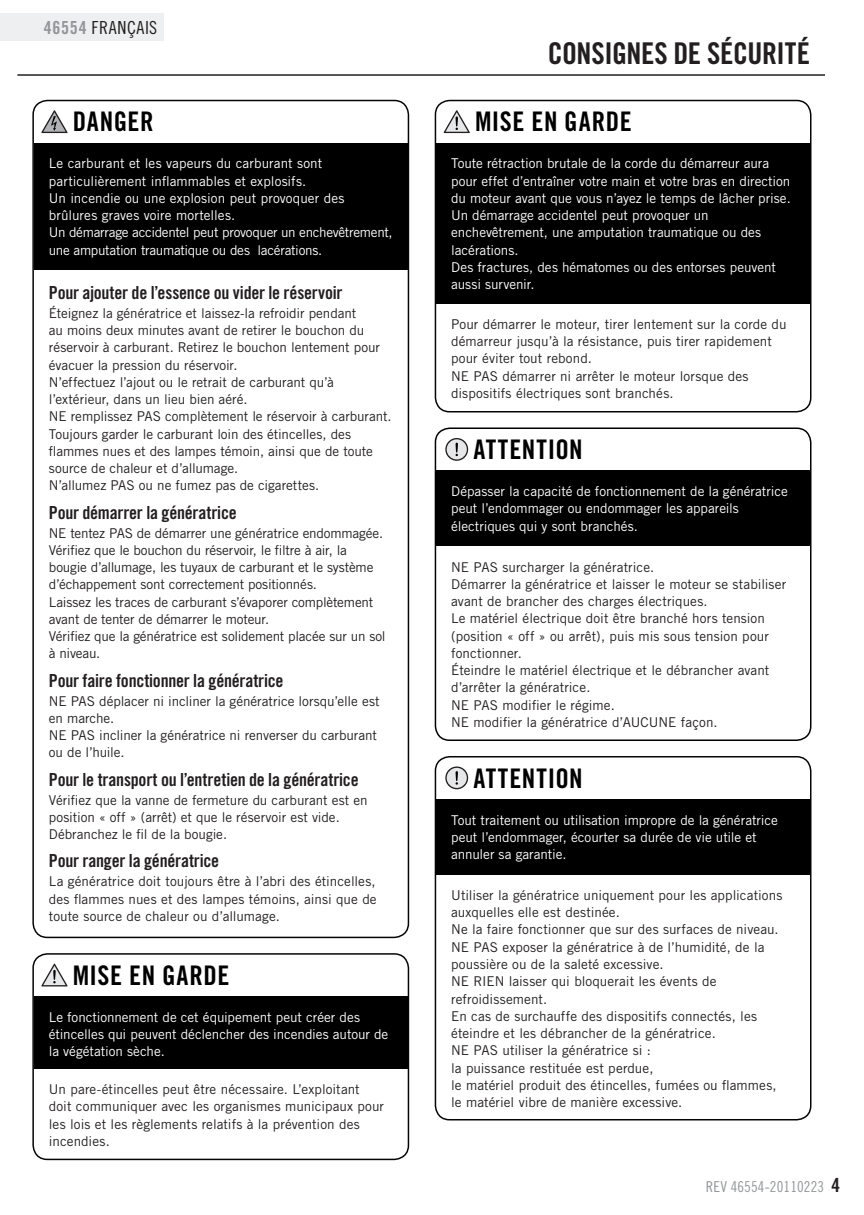
<style>
.page{position:relative;width:864px;height:1215px;background:#fff}
.page>*{position:absolute;margin:0;border:0;box-sizing:border-box;transform-origin:0 0}
.t1{font:30px "Trade Gothic Bold Cond Twenty";letter-spacing:-.015em;color:#231f20}
.t2{font:27px "Trade Gothic Bold Cond Twenty";letter-spacing:.025em;color:#000}
.t3{font:18px "Trade Gothic Bold Cond Twenty";letter-spacing:-.015em;color:#231f20}
.t4{font:18px "Trade Gothic Cond Eighteen";letter-spacing:.03em;color:#231f20}
.t5{font:15px "Trade Gothic Cond Eighteen";letter-spacing:.01em;color:#939698}
.t6{font:13.5px/17.2px "Trade Gothic";color:#231f20}
.t7{font:13.5px/17.2px "Trade Gothic";letter-spacing:-.005em;color:#fff}
.s1{font-family:"Trade Gothic Bold Cond Twenty";color:#939598}
.s2{font-family:"Trade Gothic Bold Cond Twenty";font-size:19.5px;color:#231f20}
</style>
<div class="page">
<hr style="left:17px;top:74px;width:808px;height:2px;background:#231f20">
<div style="left:0;top:14px;width:164px;height:27px;background:#eeeff0"></div>
<div style="left:32px;top:100px;width:377px;height:838px;border:2px solid #040503;border-radius:14px"></div>
<div style="left:34px;top:143px;width:374px;height:127px;background:#000"></div>
<svg style="left:41px;top:110px;width:27px;height:23px"></svg>
<div style="left:435px;top:100px;width:376px;height:312px;border:2px solid #040503;border-radius:14px"></div>
<div style="left:436px;top:143px;width:374px;height:160px;background:#000"></div>
<svg style="left:444px;top:110px;width:26px;height:23px"></svg>
<div style="left:435px;top:428px;width:376px;height:313px;border:2px solid #000;border-radius:14px"></div>
<div style="left:436px;top:471px;width:374px;height:75px;background:#000"></div>
<svg style="left:445px;top:438px;width:23px;height:23px"></svg>
<div style="left:435px;top:756px;width:376px;height:364px;border:2px solid #040503;border-radius:14px"></div>
<div style="left:436px;top:799px;width:374px;height:75px;background:#000"></div>
<svg style="left:445px;top:766px;width:23px;height:23px"></svg>
<div style="left:32px;top:953px;width:377px;height:207px;border:2px solid #040503;border-radius:14px"></div>
<div style="left:34px;top:997px;width:374px;height:72px;background:#000"></div>
<svg style="left:41px;top:964px;width:27px;height:22px"></svg>
<h3 class="t4" style="left:44px;top:17px;width:115px"><span class="s1">46554</span> FRANÇAIS</h3>
<h2 class="t2" style="left:73px;top:105px;width:82px">DANGER</h2>
<p class="t7" style="left:49px;top:155px;width:345px">Le carburant et les vapeurs du carburant sont particulièrement inflammables et explosifs.<br>Un incendie ou une explosion peut provoquer des brûlures graves voire mortelles.<br>Un démarrage accidentel peut provoquer un enchevêtrement, une amputation traumatique ou des lacérations.</p>
<h3 class="t3" style="left:49px;top:282px;width:295px">Pour ajouter de l’essence ou vider le réservoir</h3>
<p class="t6" style="left:49px;top:304px;width:342px">Éteignez la génératrice et laissez-la refroidir pendant<br>au moins deux minutes avant de retirer le bouchon du réservoir à carburant. Retirez le bouchon lentement pour évacuer la pression du réservoir.<br>N’effectuez l’ajout ou le retrait de carburant qu’à l’extérieur, dans un lieu bien aéré.<br>NE remplissez PAS complètement le réservoir à carburant.<br>Toujours garder le carburant loin des étincelles, des flammes nues et des lampes témoin, ainsi que de toute source de chaleur et d’allumage.<br>N’allumez PAS ou ne fumez pas de cigarettes.</p>
<h3 class="t3" style="left:49px;top:501px;width:189px">Pour démarrer la génératrice</h3>
<p class="t6" style="left:49px;top:524px;width:338px">NE tentez PAS de démarrer une génératrice endommagée.<br>Vérifiez que le bouchon du réservoir, le filtre à air, la bougie d’allumage, les tuyaux de carburant et le système d’échappement sont correctement positionnés.<br>Laissez les traces de carburant s’évaporer complètement avant de tenter de démarrer le moteur.<br>Vérifiez que la génératrice est solidement placée sur un sol à niveau.</p>
<h3 class="t3" style="left:49px;top:669px;width:236px">Pour faire fonctionner la génératrice</h3>
<p class="t6" style="left:49px;top:692px;width:332px">NE PAS déplacer ni incliner la génératrice lorsqu’elle est en marche.<br>NE PAS incliner la génératrice ni renverser du carburant ou de l’huile.</p>
<h3 class="t3" style="left:49px;top:768px;width:311px">Pour le transport ou l’entretien de la génératrice</h3>
<p class="t6" style="left:49px;top:791px;width:320px">Vérifiez que la vanne de fermeture du carburant est en position « off » (arrêt) et que le réservoir est vide.<br>Débranchez le fil de la bougie.</p>
<h3 class="t3" style="left:49px;top:850px;width:172px">Pour ranger la génératrice</h3>
<p class="t6" style="left:49px;top:873px;width:329px;text-align:justify">La génératrice doit toujours être à l’abri des étincelles, des flammes nues et des lampes témoins, ainsi que de toute source de chaleur ou d’allumage.</p>
<h2 class="t2" style="left:73px;top:959px;width:158px">MISE EN GARDE</h2>
<p class="t7" style="left:49px;top:1008px;width:341px">Le fonctionnement de cet équipement peut créer des étincelles qui peuvent déclencher des incendies autour de la végétation sèche.</p>
<p class="t6" style="left:49px;top:1081px;width:337px">Un pare-étincelles peut être nécessaire. L’exploitant doit communiquer avec les organismes municipaux pour les lois et les règlements relatifs à la prévention des incendies.</p>
<h1 class="t1" style="left:548px;top:35px;width:70px">Consigne</h1>
<h1 class="t1" style="left:654px;top:35px;width:120px">s de sécurité</h1>
<h2 class="t2" style="left:475px;top:105px;width:158px">MISE EN GARDE</h2>
<p class="t7" style="left:451px;top:155px;width:341px">Toute rétraction brutale de la corde du démarreur aura pour effet d’entraîner votre main et votre bras en direction du moteur avant que vous n’ayez le temps de lâcher prise.<br>Un démarrage accidentel peut provoquer un enchevêtrement, une amputation traumatique ou des lacérations.<br>Des fractures, des hématomes ou des entorses peuvent aussi survenir.</p>
<p class="t6" style="left:451px;top:315px;width:337px">Pour démarrer le moteur, tirer lentement sur la corde du démarreur jusqu’à la résistance, puis tirer rapidement pour éviter tout rebond.<br>NE PAS démarrer ni arrêter le moteur lorsque des dispositifs électriques sont branchés.</p>
<h2 class="t2" style="left:474px;top:433px;width:111px">ATTENTION</h2>
<p class="t7" style="left:451px;top:482px;width:338px">Dépasser la capacité de fonctionnement de la génératrice peut l’endommager ou endommager les appareils électriques qui y sont branchés.</p>
<p class="t6" style="left:451px;top:558px;width:337px">NE PAS surcharger la génératrice.<br>Démarrer la génératrice et laisser le moteur se stabiliser avant de brancher des charges électriques.<br>Le matériel électrique doit être branché hors tension (position « off » ou arrêt), puis mis sous tension pour fonctionner.<br>Éteindre le matériel électrique et le débrancher avant d’arrêter la génératrice.<br>NE PAS modifier le régime.<br>NE modifier la génératrice d’AUCUNE façon.</p>
<h2 class="t2" style="left:474px;top:762px;width:111px">ATTENTION</h2>
<p class="t7" style="left:451px;top:811px;width:328px">Tout traitement ou utilisation impropre de la génératrice peut l’endommager, écourter sa durée de vie utile et annuler sa garantie.</p>
<p class="t6" style="left:451px;top:886px;width:333px">Utiliser la génératrice uniquement pour les applications auxquelles elle est destinée.<br>Ne la faire fonctionner que sur des surfaces de niveau.<br>NE PAS exposer la génératrice à de l’humidité, de la poussière ou de la saleté excessive.<br>NE RIEN laisser qui bloquerait les évents de refroidissement.<br>En cas de surchauffe des dispositifs connectés, les éteindre et les débrancher de la génératrice.<br>NE PAS utiliser la génératrice si :<br>la puissance restituée est perdue,<br>le matériel produit des étincelles, fumées ou flammes, le matériel vibre de manière excessive.</p>
<p class="t5" style="left:706px;top:1178px;width:136px">REV 46554-20110223 <span class="s2">4</span></p>
</div>
